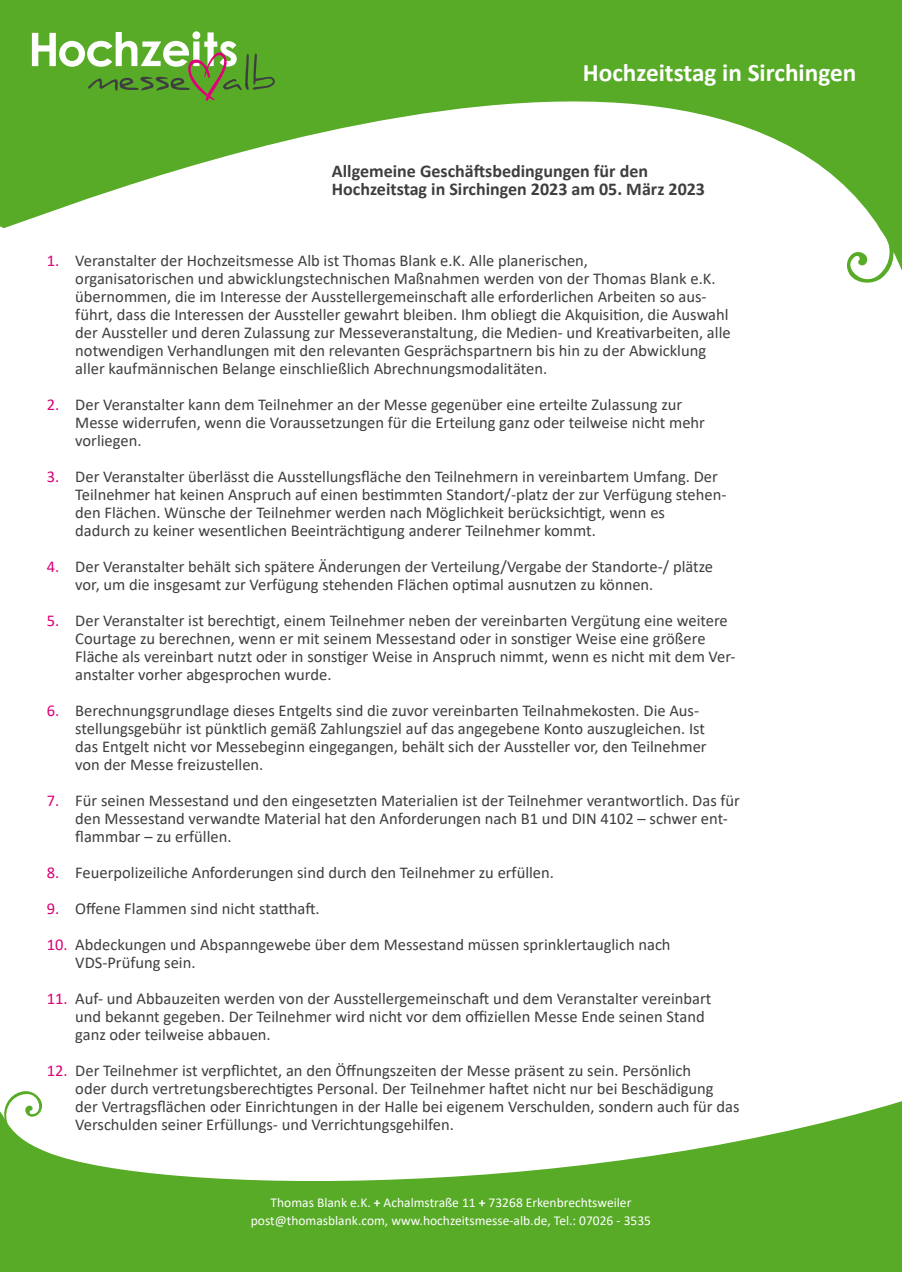
<style>
.page{position:relative;width:902px;height:1272px;background:#fff}
.page>*{position:absolute;margin:0;border:0;box-sizing:border-box;transform-origin:0 0}
.t1{font:700 25.2px "Calibri";color:#fff}
.t2{font:700 18px/18px "Calibri";color:#3e3e40}
.t3{font:16.5px/18px "Calibri";color:#3e3e40}
.t4{font:13.5px/18px "Calibri";color:#fff;text-align:center}
.s1{color:#dc0077}
.s2{font-weight:700}
</style>
<div class="page">
<svg style="left:0;top:1091px;width:901px;height:180px;fill:#58ab27"></svg>
<svg style="left:0;top:0;width:901px;height:268px;fill:#58ab27"></svg>
<svg style="left:32px;top:31px;width:243px;height:70px;background:#76b04f"></svg>
<svg style="left:844px;top:175px;width:53px;height:108px"></svg>
<h1 class="t1" style="left:582px;top:55px;width:275px">Hochzeitstag in Sirchingen</h1>
<p class="t2" style="left:332px;top:161px;width:374px">Allgemeine Geschäftsbedingungen für den<br>Hochzeitstag in Sirchingen 2023 am 05. März 2023</p>
<p class="t3" style="left:75px;top:251px;width:656px;text-indent:-28px"><span class="s1">1.</span> Veranstalter der Hochzeitsmesse Alb ist Thomas Blank e.K. Alle planerischen,<br>organisatorischen und abwicklungstechnischen Maßnahmen werden von der Thomas Blank e.K. übernommen, die im Interesse der Ausstellergemeinschaft alle erforderlichen Arbeiten so aus&shy;führt, dass die Interessen der Aussteller gewahrt bleiben. Ihm obliegt die Akquisition, die Auswahl der Aussteller und deren Zulassung zur Messeveranstaltung, die Medien- und Kreativarbeiten, alle notwendigen Verhandlungen mit den relevanten Gesprächspartnern bis hin zu der Abwicklung aller kaufmännischen Belange einschließlich Abrechnungsmodalitäten.</p>
<p class="t3" style="left:75px;top:395px;width:631px;text-indent:-28px"><span class="s1">2.</span> Der Veranstalter kann dem Teilnehmer an der Messe gegenüber eine erteilte Zulassung zur<br>Messe widerrufen, wenn die Voraussetzungen für die Erteilung ganz oder teilweise nicht mehr vorliegen.</p>
<p class="t3" style="left:75px;top:467px;width:652px;text-indent:-29px"><span class="s1">3.</span> Der Veranstalter überlässt die Ausstellungsfläche den Teilnehmern in vereinbartem Umfang. Der Teilnehmer hat keinen Anspruch auf einen bestimmten Standort/-platz der zur Verfügung stehen&shy;den Flächen. Wünsche der Teilnehmer werden nach Möglichkeit berücksichtigt, wenn es<br>dadurch zu keiner wesentlichen Beeinträchtigung anderer Teilnehmer kommt.</p>
<p class="t3" style="left:75px;top:557px;width:639px;text-indent:-29px"><span class="s1">4.</span> Der Veranstalter behält sich spätere Änderungen der Verteilung/Vergabe der Standorte-/ plätze vor, um die insgesamt zur Verfügung stehenden Flächen optimal ausnutzen zu können.</p>
<p class="t3" style="left:75px;top:611px;width:661px;text-indent:-28px"><span class="s1">5.</span> Der Veranstalter ist berechtigt, einem Teilnehmer neben der vereinbarten Vergütung eine weitere Courtage zu berechnen, wenn er mit seinem Messestand oder in sonstiger Weise eine größere Fläche als vereinbart nutzt oder in sonstiger Weise in Anspruch nimmt, wenn es nicht mit dem Ver&shy;anstalter vorher abgesprochen wurde.</p>
<p class="t3" style="left:75px;top:701px;width:632px;text-indent:-29px"><span class="s1">6.</span> Berechnungsgrundlage dieses Entgelts sind die zuvor vereinbarten Teilnahmekosten. Die Aus&shy;stellungsgebühr ist pünktlich gemäß Zahlungsziel auf das angegebene Konto auszugleichen. Ist das Entgelt nicht vor Messebeginn eingegangen, behält sich der Aussteller vor, den Teilnehmer von der Messe freizustellen.</p>
<p class="t3" style="left:75px;top:791px;width:666px;text-indent:-29px"><span class="s1">7.</span> Für seinen Messestand und den eingesetzten Materialien ist der Teilnehmer verantwortlich. Das für den Messestand verwandte Material hat den Anforderungen nach B1 und DIN 4102 – schwer ent&shy;flammbar – zu erfüllen.</p>
<p class="t3" style="left:47px;top:863px;width:508px"><span class="s1">8.</span> Feuerpolizeiliche Anforderungen sind durch den Teilnehmer zu erfüllen.</p>
<p class="t3" style="left:47px;top:899px;width:274px"><span class="s1">9.</span> Offene Flammen sind nicht statthaft.</p>
<p class="t3" style="left:75px;top:935px;width:596px;text-indent:-29px"><span class="s1">10.</span> Abdeckungen und Abspanngewebe über dem Messestand müssen sprinklertauglich nach<br>VDS-Prüfung sein.</p>
<p class="t3" style="left:75px;top:989px;width:637px;text-indent:-28px"><span class="s1">11.</span> Auf- und Abbauzeiten werden von der Ausstellergemeinschaft und dem Veranstalter vereinbart und bekannt gegeben. Der Teilnehmer wird nicht vor dem offiziellen Messe Ende seinen Stand ganz oder teilweise abbauen.</p>
<p class="t3" style="left:75px;top:1061px;width:665px;text-indent:-29px"><span class="s1">12.</span> Der Teilnehmer ist verpflichtet, an den Öffnungszeiten der Messe präsent zu sein. Persönlich<br>oder durch vertretungsberechtigtes Personal. Der Teilnehmer haftet nicht nur bei Beschädigung der Vertragsflächen oder Einrichtungen in der Halle bei eigenem Verschulden, sondern auch für das Verschulden seiner Erfüllungs- und Verrichtungsgehilfen.</p>
<p class="t4" style="left:251px;top:1192px;width:401px">Thomas Blank e.K. <span class="s2">+</span> Achalmstraße 11 <span class="s2">+</span> 73268 Erkenbrechtsweiler post@thomasblank.com, www.hochzeitsmesse-alb.de, Tel.: 07026 - 3535</p>
</div>
